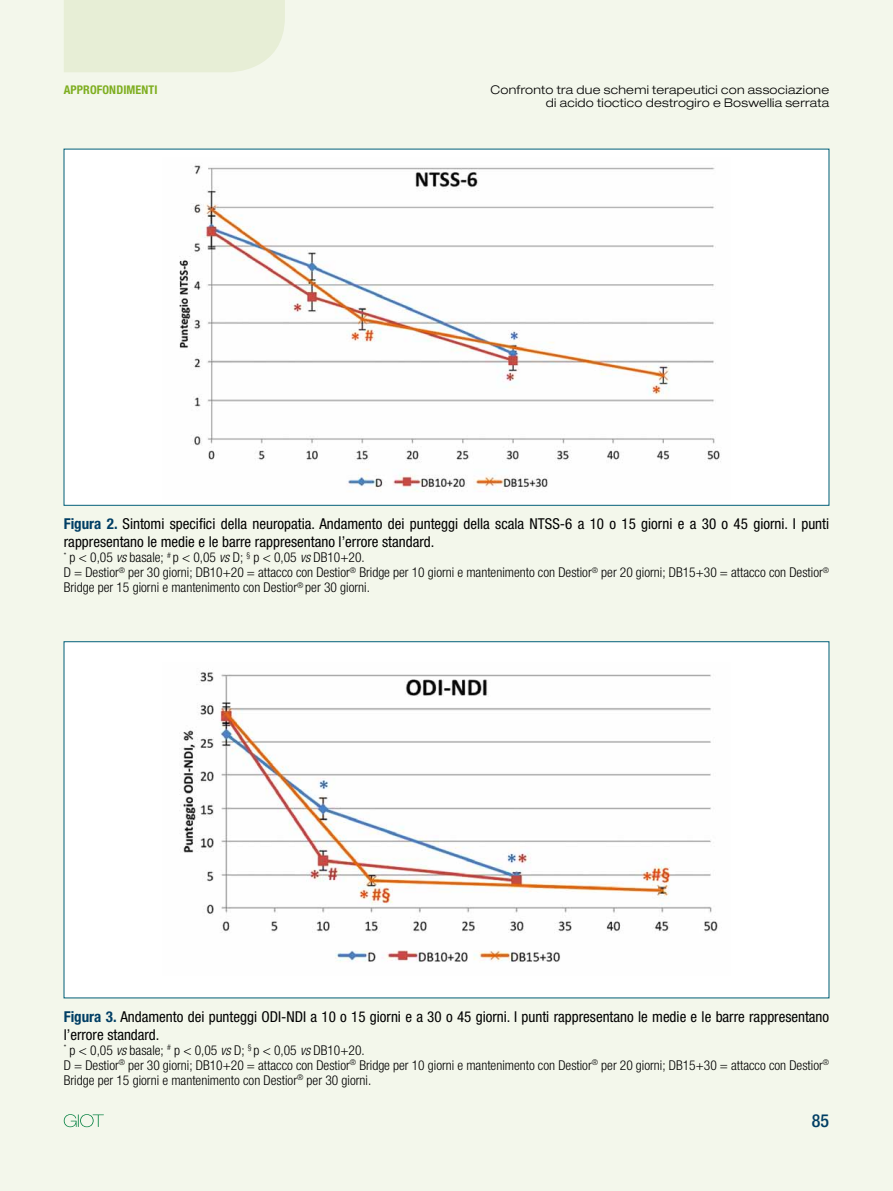
<style>
.page{position:relative;width:893px;height:1191px;background:#f3f7eb}
.page>*{position:absolute;margin:0;border:0;box-sizing:border-box;transform-origin:0 0}
.t1{font:500 condensed 18px "Helvetica Neue LT Std";color:#003e64}
.t2{font:condensed 15px/18px "Helvetica Neue LT Std";color:#000}
.t3{font:300 condensed 13.5px/15px "Helvetica Neue LT Std";color:#000}
.t4{font:300 expanded 12px/13.5px "Helvetica Neue LT Std";letter-spacing:.02em;color:#000;text-align:right}
.t5{font:700 condensed 12px "Helvetica Neue LT Std";letter-spacing:.01em;color:#7eae20}
.s1{font-weight:700;color:#003e64}
.s2{font-style:italic}
</style>
<div class="page">
<div style="left:64px;top:0;width:221px;height:72px;background:#e7eed6"></div>
<svg style="left:64px;top:1114px;width:40px;height:13px"></svg>
<div style="left:64px;top:149px;width:765px;height:356px;background:#fff"></div>
<img style="left:179px;top:164px;width:542px;height:328px">
<div style="left:64px;top:641px;width:765px;height:357px;background:#fff"></div>
<img style="left:180px;top:672px;width:538px;height:290px">
<p class="t5" style="left:64px;top:82px;width:95px">APPROFONDIMENTI</p>
<p class="t4" style="left:490px;top:82px;width:340px">Confronto tra due schemi terapeutici con associazione di acido tioctico destrogiro e Boswellia serrata</p>
<p class="t2" style="left:64px;top:514px;width:767px"><span class="s1">FIGURA 2.</span> Sintomi specifici della neuropatia. Andamento dei punteggi della scala NTSS-6 a 10 o 15 giorni e a 30 o 45 giorni. I punti rappresentano le medie e le barre rappresentano l’errore standard.</p>
<p class="t3" style="left:64px;top:549px;width:767px"><sup>*</sup> p &lt; 0,05 <span class="s2">vs</span> basale; <sup>#</sup> p &lt; 0,05 <span class="s2">vs</span> D; <sup>§</sup> p &lt; 0,05 <span class="s2">vs</span> DB10+20.<br>D = Destior<sup>®</sup> per 30 giorni; DB10+20 = attacco con Destior<sup>®</sup> Bridge per 10 giorni e mantenimento con Destior<sup>®</sup> per 20 giorni; DB15+30 = attacco con Destior<sup>®<br></sup>Bridge per 15 giorni e mantenimento con Destior<sup>®</sup> per 30 giorni.</p>
<p class="t2" style="left:64px;top:1007px;width:767px"><span class="s1">FIGURA 3.</span> Andamento dei punteggi ODI-NDI a 10 o 15 giorni e a 30 o 45 giorni. I punti rappresentano le medie e le barre rappresentano l’errore standard.</p>
<p class="t3" style="left:64px;top:1042px;width:767px"><sup>*</sup> p &lt; 0,05 <span class="s2">vs</span> basale; <sup>#</sup> p &lt; 0,05 <span class="s2">vs</span> D; <sup>§</sup> p &lt; 0,05 <span class="s2">vs</span> DB10+20.<br>D = Destior<sup>®</sup> per 30 giorni; DB10+20 = attacco con Destior<sup>®</sup> Bridge per 10 giorni e mantenimento con Destior<sup>®</sup> per 20 giorni; DB15+30 = attacco con Destior<sup>®<br></sup>Bridge per 15 giorni e mantenimento con Destior<sup>®</sup> per 30 giorni.</p>
<h1 class="t1" style="left:812px;top:1110px;width:19px">85</h1>
</div>
